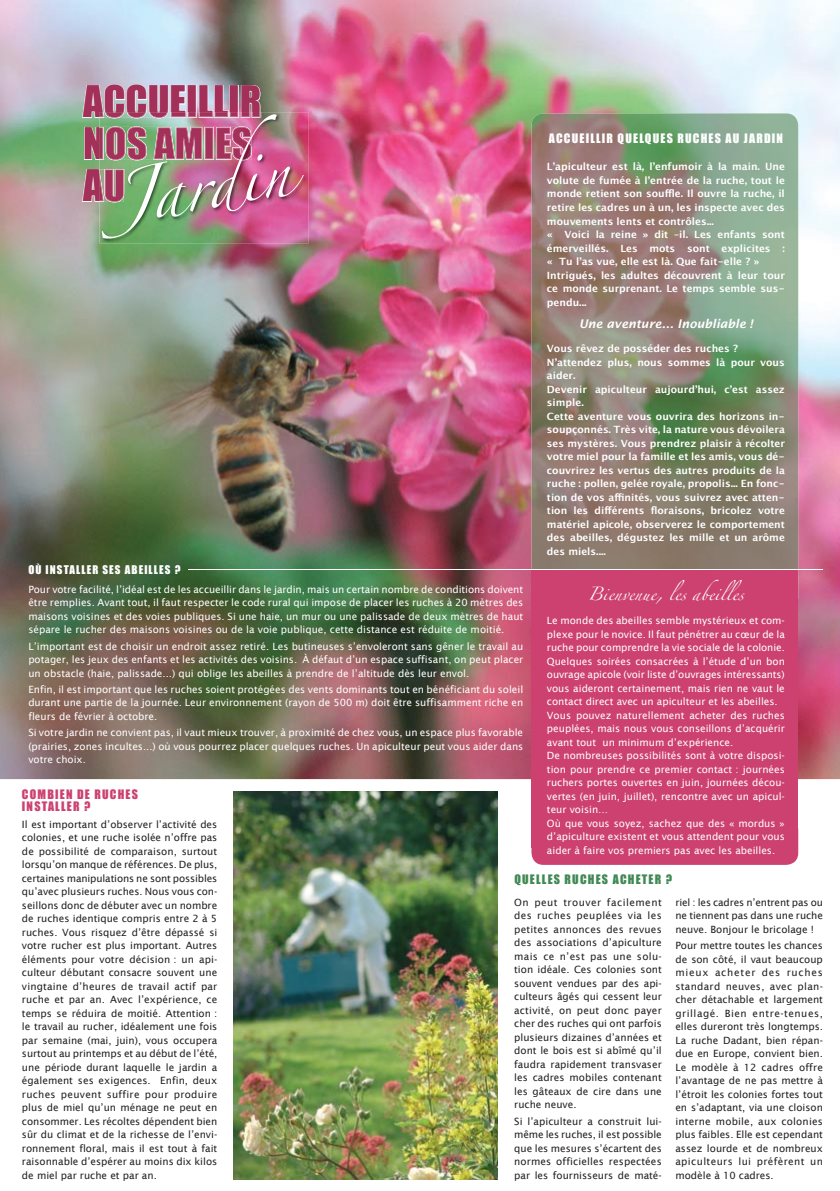
<style>
.page{position:relative;width:840px;height:1191px;background:#fff}
.page>*{position:absolute;margin:0;border:0;box-sizing:border-box;transform-origin:0 0}
.t1{font:48px "Zapfino";color:#fff}
.t2{font:40px/84px "Impact";color:#a23059}
.t3{font:12px "Impact";letter-spacing:.1em;color:#fff}
.t4{font:italic 600 12px "Lucida Sans";color:#fff}
.t5{font:12px/12px "Impact";letter-spacing:.1em;color:#cd4170}
.t6{font:12px "Impact";letter-spacing:.1em;color:#408954}
.t7{font:12px "Zapfino";color:#fff}
.t8{font:11px "Impact";letter-spacing:.1em;color:#fff}
.t9{font:10px/13.5px "Lucida Sans";color:#231f20;text-align:justify}
.t10{font:10px/13.5px "Lucida Sans";color:#fff;text-align:justify}
.t11{font:700 10px/13.5px "Lucida Grande";color:#fff}
</style>
<div class="page">
<img style="left:234px;top:791px;width:263px;height:388px">
<img style="left:0;top:0;width:839px;height:779px">
<img style="left:531px;top:113px;width:266px;height:496px;border-radius:12px">
<svg style="left:82px;top:84px;width:178px;height:34px"></svg>
<svg style="left:84px;top:126px;width:15px;height:34px"></svg>
<svg style="left:82px;top:169px;width:17px;height:33px"></svg>
<img style="left:99px;top:112px;width:209px;height:131px">
<img style="left:111px;top:118px;width:51px;height:1px">
<img style="left:99px;top:112px;width:161px;height:6px">
<img style="left:112px;top:126px;width:140px;height:34px">
<img style="left:127px;top:127px;width:124px;height:33px">
<img style="left:99px;top:169px;width:25px;height:33px">
<div style="left:531px;top:569px;width:266px;height:279px;background:#cd4170"></div>
<div style="left:531px;top:817px;width:266px;height:48px;background:#cd4170;border-radius:12px"></div>
<hr style="left:188px;top:569px;width:633px;height:1px;background:#fff">
<h2 class="t2" style="left:83px;top:59px;width:180px">ACCUEILLIR<br>AU</h2>
<h1 class="t1" style="left:108px;top:181px;width:182px;rotate:-10deg">Jardin</h1>
<p class="t3" style="left:548px;top:131px;width:235px">ACCUEILLIR QUELQUES RUCHES AU JARDIN</p>
<p class="t11" style="left:546px;top:160px;width:239px">Lʼapiculteur est là, lʼenfumoir à la main. Une volute de fumée à lʼentrée de la ruche, tout le monde retient son souffle. Il ouvre la ruche, il retire les cadres un à un, les inspecte avec des mouvements lents et contrôles...<br>« Voici la reine » dit –il. Les enfants sont émerveillés. Les mots sont explicites : « Tu lʼas vue, elle est là. Que fait-elle ? » Intrigués, les adultes découvrent à leur tour ce monde surprenant. Le temps semble sus&shy;pendu...</p>
<p class="t4" style="left:579px;top:316px;width:175px">Une aventure... Inoubliable !</p>
<p class="t11" style="left:546px;top:342px;width:239px">Vous rêvez de posséder des ruches ?<br>Nʼattendez plus, nous sommes là pour vous aider.<br>Devenir apiculteur aujourdʼhui, cʼest assez simple.<br>Cette aventure vous ouvrira des horizons in&shy;soupçonnés. Très vite, la nature vous dévoilera ses mystères. Vous prendrez plaisir à récolter votre miel pour la famille et les amis, vous dé&shy;couvrirez les vertus des autres produits de la ruche : pollen, gelée royale, propolis... En fonc&shy;tion de vos affinités, vous suivrez avec atten&shy;tion les différents floraisons, bricolez votre matériel apicole, observerez le comportement des abeilles, dégustez les mille et un arôme des miels....</p>
<p class="t7" style="left:587px;top:588px;width:157px">Bienvenue, les abeilles</p>
<p class="t10" style="left:546px;top:614px;width:239px;text-align:left">Le monde des abeilles semble mystérieux et com&shy;plexe pour le novice. Il faut pénétrer au cœur de la ruche pour comprendre la vie sociale de la colonie.<br>Quelques soirées consacrées à l’étude d’un bon ouvrage apicole (voir liste d’ouvrages intéressants) vous aideront certainement, mais rien ne vaut le contact direct avec un apiculteur et les abeilles.<br>Vous pouvez naturellement acheter des ruches peuplées, mais nous vous conseillons d’acquérir avant tout un minimum d’expérience.<br>De nombreuses possibilités sont à votre disposi&shy;tion pour prendre ce premier contact : journées ruchers portes ouvertes en juin, journées décou&shy;vertes (en juin, juillet), rencontre avec un apicul&shy;teur voisin…<br>Où que vous soyez, sachez que des « mordus » d’apiculture existent et vous attendent pour vous aider à faire vos premiers pas avec les abeilles.</p>
<p class="t8" style="left:28px;top:562px;width:153px">OÙ INSTALLER SES ABEILLES ?</p>
<p class="t10" style="left:28px;top:582px;width:496px">Pour votre facilité, l’idéal est de les accueillir dans le jardin, mais un certain nombre de conditions doivent être remplies. Avant tout, il faut respecter le code rural qui impose de placer les ruches à 20 mètres des maisons voisines et des voies publiques. Si une haie, un mur ou une palissade de deux mètres de haut sépare le rucher des maisons voisines ou de la voie publique, cette distance est réduite de moitié.</p>
<p class="t10" style="left:28px;top:639px;width:496px">L’important est de choisir un endroit assez retiré. Les butineuses s’envoleront sans gêner le travail au potager, les jeux des enfants et les activités des voisins. À défaut d’un espace suffisant, on peut placer un obstacle (haie, palissade...) qui oblige les abeilles à prendre de l’altitude dès leur envol.</p>
<p class="t10" style="left:28px;top:682px;width:496px">Enfin, il est important que les ruches soient protégées des vents dominants tout en bénéficiant du soleil durant une partie de la journée. Leur environnement (rayon de 500 m) doit être suffisamment riche en fleurs de février à octobre.</p>
<p class="t10" style="left:28px;top:726px;width:496px">Si votre jardin ne convient pas, il vaut mieux trouver, à proximité de chez vous, un espace plus favorable (prairies, zones incultes...) où vous pourrez placer quelques ruches. Un apiculteur peut vous aider dans votre choix.</p>
<p class="t5" style="left:22px;top:788px;width:117px">COMBIEN DE RUCHES<br>INSTALLER ?</p>
<p class="t9" style="left:22px;top:817px;width:197px">Il est important d’observer l’activité des colonies, et une ruche isolée n’offre pas de possibilité de comparaison, surtout lorsqu’on manque de références. De plus, certaines manipulations ne sont possibles qu’avec plusieurs ruches. Nous vous con&shy;seillons donc de débuter avec un nombre de ruches identique compris entre 2 à 5 ruches. Vous risquez d’être dépassé si votre rucher est plus important. Autres éléments pour votre décision : un api&shy;culteur débutant consacre souvent une vingtaine d’heures de travail actif par ruche et par an. Avec l’expérience, ce temps se réduira de moitié. Attention : le travail au rucher, idéalement une fois par semaine (mai, juin), vous occupera surtout au printemps et au début de l’été, une période durant laquelle le jardin a également ses exigences. Enfin, deux ruches peuvent suffire pour produire plus de miel qu’un ménage ne peut en consommer. Les récoltes dépendent bien sûr du climat et de la richesse de l’envi&shy;ronnement floral, mais il est tout à fait raisonnable d’espérer au moins dix kilos de miel par ruche et par an.</p>
<p class="t6" style="left:514px;top:872px;width:159px">QUELLES RUCHES ACHETER ?</p>
<p class="t9" style="left:514px;top:895px;width:149px">On peut trouver facilement des ruches peuplées via les petites annonces des revues des associations d’apiculture mais ce n’est pas une solu&shy;tion idéale. Ces colonies sont souvent vendues par des api&shy;culteurs âgés qui cessent leur activité, on peut donc payer cher des ruches qui ont parfois plusieurs dizaines d’années et dont le bois est si abîmé qu’il faudra rapidement transvaser les cadres mobiles contenant les gâteaux de cire dans une ruche neuve.</p>
<p class="t9" style="left:514px;top:1114px;width:149px">Si l’apiculteur a construit lui&shy;même les ruches, il est possible que les mesures s’écartent des normes officielles respectées par les fournisseurs de maté-</p>
<p class="t9" style="left:675px;top:895px;width:149px">riel : les cadres n’entrent pas ou ne tiennent pas dans une ruche neuve. Bonjour le bricolage !</p>
<p class="t9" style="left:675px;top:938px;width:149px">Pour mettre toutes les chances de son côté, il vaut beaucoup mieux acheter des ruches standard neuves, avec plan&shy;cher détachable et largement grillagé. Bien entre-tenues, elles dureront très longtemps.<br>La ruche Dadant, bien répan&shy;due en Europe, convient bien.<br>Le modèle à 12 cadres offre l’avantage de ne pas mettre à l’étroit les colonies fortes tout en s’adaptant, via une cloison interne mobile, aux colonies plus faibles. Elle est cependant assez lourde et de nombreux apiculteurs lui préfèrent un modèle à 10 cadres.</p>
</div>
